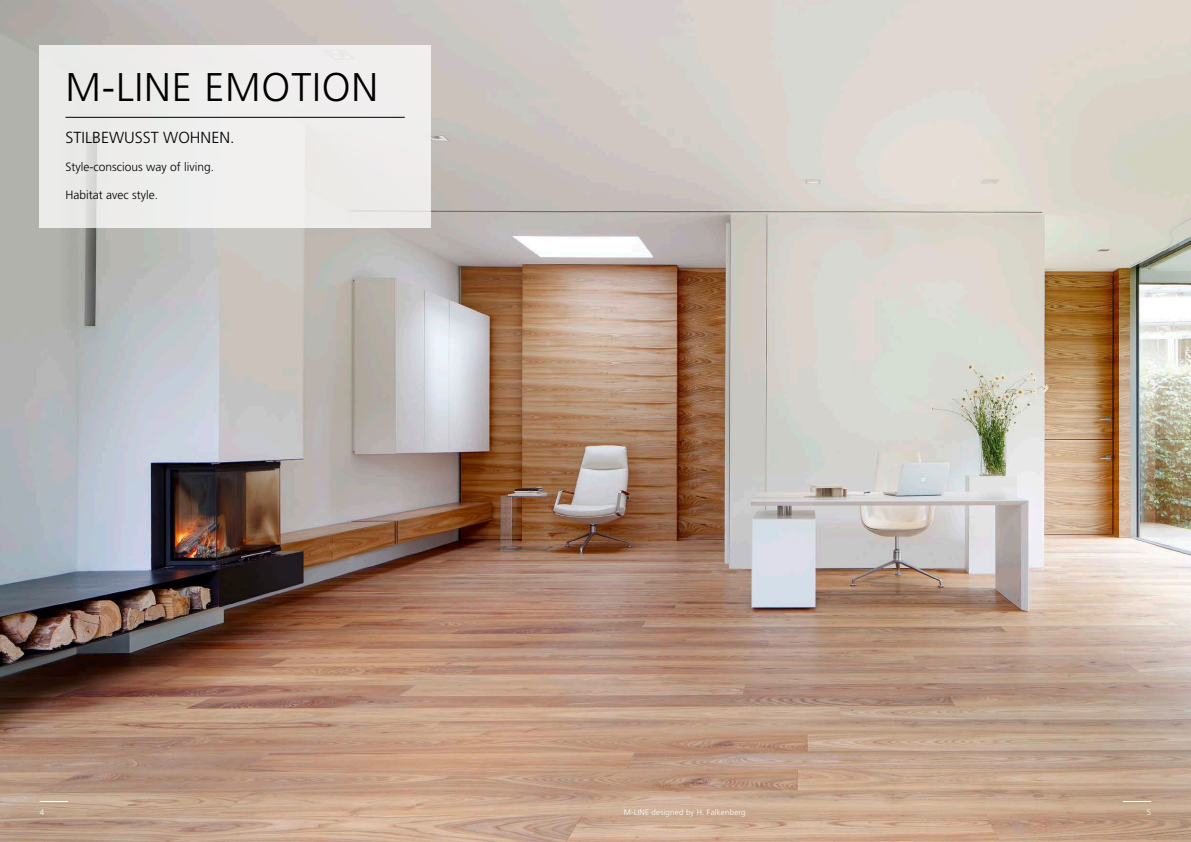
<style>
.page{position:relative;width:1191px;height:842px;background:#fff}
.page>*{position:absolute;margin:0;border:0;box-sizing:border-box;transform-origin:0 0}
.t1{font:300 40px "Frutiger LT Std";letter-spacing:.02em;color:#000}
.t2{font:300 16px "Frutiger LT Std";color:#000}
.t3{font:300 12px "Frutiger LT Std";color:#000}
.t4{font:300 8px "Frutiger LT Std";letter-spacing:.02em;color:#fff}
</style>
<div class="page">
<img style="left:0;top:0;width:1191px;height:842px">
<svg style="left:1123px;top:801px;width:28px;height:1px"></svg>
<svg style="left:40px;top:801px;width:28px;height:1px"></svg>
<div style="left:40px;top:45px;width:391px;height:182px;background:#eeeeec"></div>
<hr style="left:65px;top:117px;width:340px;height:1px;background:#000">
<h1 class="t1" style="left:65px;top:65px;width:314px">M-LINE EMOTION</h1>
<h2 class="t2" style="left:65px;top:129px;width:170px">STILBEWUSST WOHNEN.</h2>
<p class="t3" style="left:65px;top:160px;width:150px">Style-conscious way of living.</p>
<p class="t3" style="left:65px;top:188px;width:94px">Habitat avec style.</p>
<p class="t4" style="left:624px;top:808px;width:123px">M-LINE designed by H. Falkenberg</p>
<p class="t4" style="left:40px;top:808px;width:6px">4</p>
<p class="t4" style="left:1146px;top:808px;width:6px">5</p>
</div>
